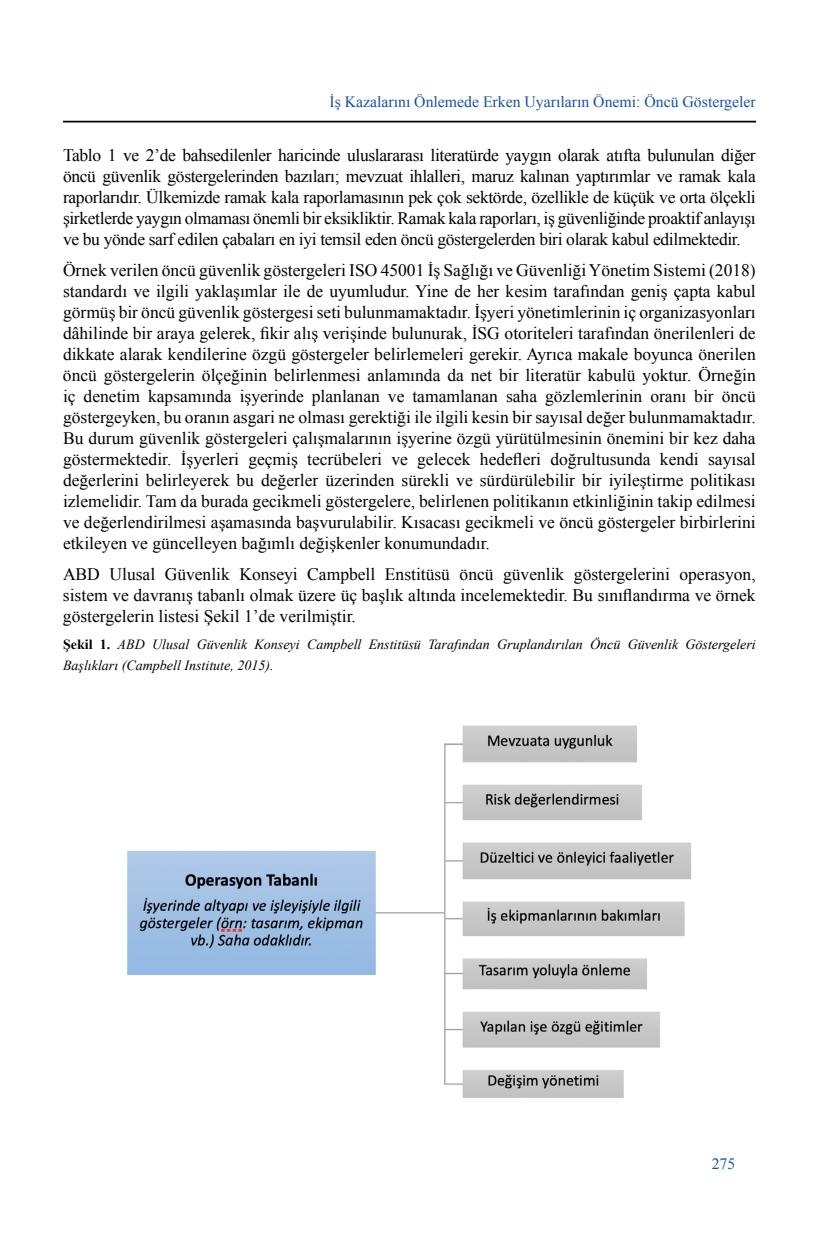
<style>
.page{position:relative;width:819px;height:1241px;background:#fff}
.page>*{position:absolute;margin:0;border:0;box-sizing:border-box;transform-origin:0 0}
.t1{font:17.5px/21px "Times New Roman";color:#000;text-align:justify}
.t2{font:15.75px "Times New Roman";color:#1951a0}
.t3{font:italic 14px/21px "Times New Roman";color:#000}
.s1{font-weight:700;font-style:normal}
</style>
<div class="page">
<hr style="left:63px;top:121px;width:693px;height:1px;background:#000">
<img style="left:127px;top:725px;width:565px;height:373px">
<p class="t2" style="left:329px;top:92px;width:428px">İş Kazalarını Önlemede Erken Uyarıların Önemi: Öncü Göstergeler</p>
<p class="t1" style="left:63px;top:144px;width:694px">Tablo 1 ve 2’de bahsedilenler haricinde uluslararası literatürde yaygın olarak atıfta bulunulan diğer öncü güvenlik göstergelerinden bazıları; mevzuat ihlalleri, maruz kalınan yaptırımlar ve ramak kala raporlarıdır. Ülkemizde ramak kala raporlamasının pek çok sektörde, özellikle de küçük ve orta ölçekli şirketlerde yaygın olmaması önemli bir eksikliktir. Ramak kala raporları, iş güvenliğinde proaktif anlayışı ve bu yönde sarf edilen çabaları en iyi temsil eden öncü göstergelerden biri olarak kabul edilmektedir.</p>
<p class="t1" style="left:63px;top:259px;width:694px">Örnek verilen öncü güvenlik göstergeleri ISO 45001 İş Sağlığı ve Güvenliği Yönetim Sistemi (2018) standardı ve ilgili yaklaşımlar ile de uyumludur. Yine de her kesim tarafından geniş çapta kabul görmüş bir öncü güvenlik göstergesi seti bulunmamaktadır. İşyeri yönetimlerinin iç organizasyonları dâhilinde bir araya gelerek, fikir alış verişinde bulunurak, İSG otoriteleri tarafından önerilenleri de dikkate alarak kendilerine özgü göstergeler belirlemeleri gerekir. Ayrıca makale boyunca önerilen öncü göstergelerin ölçeğinin belirlenmesi anlamında da net bir literatür kabulü yoktur. Örneğin iç denetim kapsamında işyerinde planlanan ve tamamlanan saha gözlemlerinin oranı bir öncü göstergeyken, bu oranın asgari ne olması gerektiği ile ilgili kesin bir sayısal değer bulunmamaktadır.<br>Bu durum güvenlik göstergeleri çalışmalarının işyerine özgü yürütülmesinin önemini bir kez daha göstermektedir. İşyerleri geçmiş tecrübeleri ve gelecek hedefleri doğrultusunda kendi sayısal değerlerini belirleyerek bu değerler üzerinden sürekli ve sürdürülebilir bir iyileştirme politikası izlemelidir. Tam da burada gecikmeli göstergelere, belirlenen politikanın etkinliğinin takip edilmesi ve değerlendirilmesi aşamasında başvurulabilir. Kısacası gecikmeli ve öncü göstergeler birbirlerini etkileyen ve güncelleyen bağımlı değişkenler konumundadır.</p>
<p class="t1" style="left:63px;top:563px;width:694px">ABD Ulusal Güvenlik Konseyi Campbell Enstitüsü öncü güvenlik göstergelerini operasyon, sistem ve davranış tabanlı olmak üzere üç başlık altında incelemektedir. Bu sınıflandırma ve örnek göstergelerin listesi Şekil 1’de verilmiştir.</p>
<p class="t3" style="left:63px;top:633px;width:694px"><span class="s1">Şekil 1.</span> ABD Ulusal Güvenlik Konseyi Campbell Enstitüsü Tarafından Gruplandırılan Öncü Güvenlik Göstergeleri<br>Başlıkları (Campbell Institute, 2015).</p>
<p class="t2" style="left:711px;top:1152px;width:25px">275</p>
</div>
